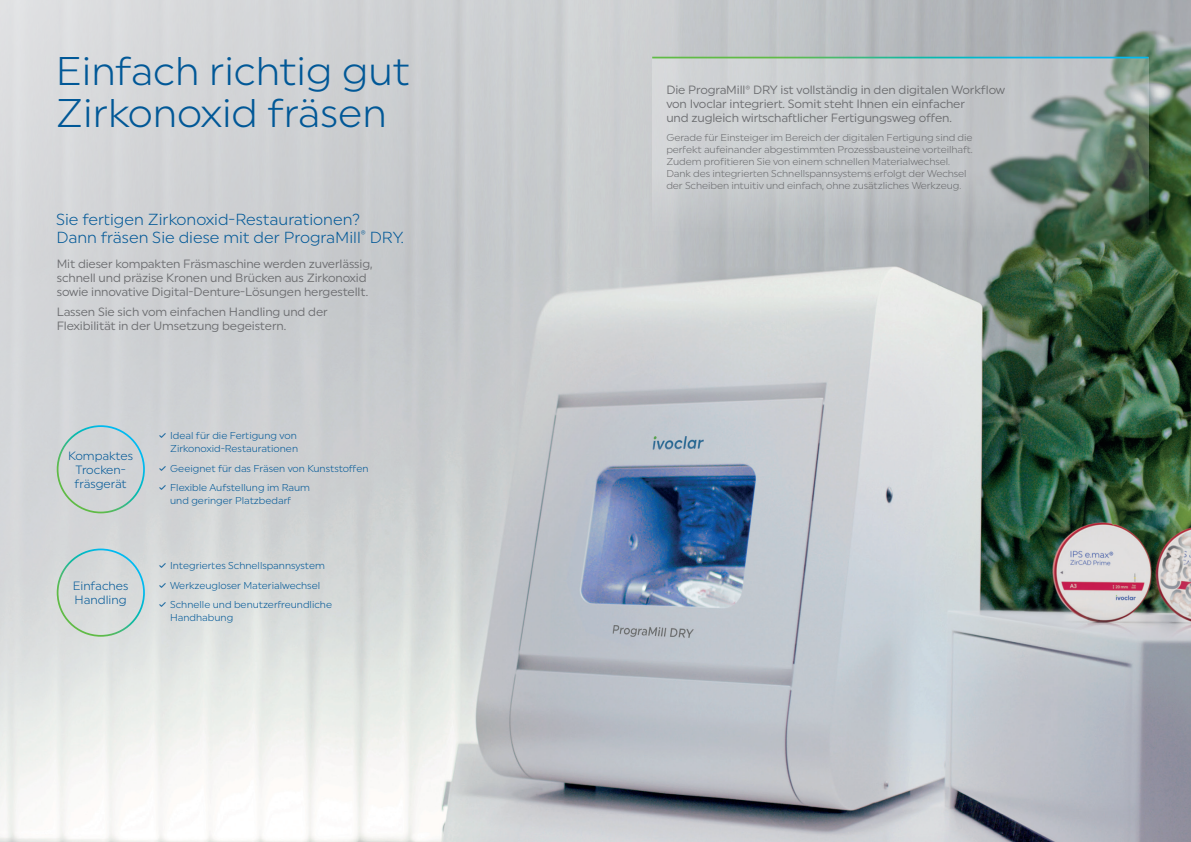
<style>
.page{position:relative;width:1191px;height:842px;background:#fff}
.page>*{position:absolute;margin:0;border:0;box-sizing:border-box;transform-origin:0 0}
.t1{font:40px/42px "Uniform Pro Ivoclar Lgt";color:#015897}
.t2{font:16px/18px "Uniform Pro Ivoclar Lgt";color:#015897}
.t3{font:12px/14px "Uniform Pro Ivoclar";letter-spacing:-.01em;color:#6c6d70}
.t4{font:12px/14px "Uniform Pro Ivoclar Lgt";color:#015897;text-align:center}
.t5{font:10px/12px "Uniform Pro Ivoclar Lgt";letter-spacing:-.01em;color:#6c6d70}
.t6{font:10px/13px "Uniform Pro Ivoclar Lgt";color:#015897}
.s1{font-family:"Uniform Pro Ivoclar";font-weight:500}
</style>
<div class="page">
<img style="left:0;top:0;width:1191px;height:842px">
<svg style="left:652px;top:58px;width:496px;height:184px;background:#b0b8b6"></svg>
<hr style="left:652px;top:57px;width:496px;height:1px;background:#fff">
<div style="left:57px;top:425px;width:88px;height:88px;border:2px solid #fff;border-radius:50%"></div>
<div style="left:57px;top:549px;width:88px;height:88px;border:2px solid #fff;border-radius:50%"></div>
<h1 class="t1" style="left:56px;top:49px;width:355px">Einfach richtig gut<br>Zirkonoxid fräsen</h1>
<h2 class="t2" style="left:56px;top:210px;width:349px">Sie fertigen Zirkonoxid-Restaurationen?<br>Dann fräsen Sie diese mit der PrograMill<sup>®</sup> DRY.</h2>
<p class="t3" style="left:57px;top:257px;width:317px">Mit dieser kompakten Fräsmaschine werden zuverlässig, schnell und präzise Kronen und Brücken aus Zirkonoxid sowie innovative Digital-Denture-Lösungen hergestellt.</p>
<p class="t3" style="left:57px;top:304px;width:272px">Lassen Sie sich vom einfachen Handling und der<br>Flexibilität in der Umsetzung begeistern.</p>
<p class="t4" style="left:68px;top:449px;width:67px">Kompaktes<br>Trocken&shy;fräsgerät</p>
<p class="t4" style="left:73px;top:578px;width:57px;text-align:left">Einfaches<br>Handling</p>
<p class="t6" style="left:159px;top:429px;width:141px;text-align:right"><span class="s1">✓</span> Ideal für die Fertigung von<br>Zirkonoxid-Restaurationen</p>
<p class="t6" style="left:159px;top:461px;width:211px"><span class="s1">✓</span> Geeignet für das Fräsen von Kunststoffen</p>
<p class="t6" style="left:170px;top:481px;width:141px;text-indent:-11px"><span class="s1">✓</span> Flexible Aufstellung im Raum und geringer Platzbedarf</p>
<p class="t6" style="left:159px;top:559px;width:168px"><span class="s1">✓</span> Integriertes Schnellspannsystem</p>
<p class="t6" style="left:159px;top:578px;width:163px"><span class="s1">✓</span> Werkzeugloser Materialwechsel</p>
<p class="t6" style="left:170px;top:598px;width:163px;text-indent:-11px"><span class="s1">✓</span> Schnelle und benutzerfreundliche<br>Handhabung</p>
<p class="t3" style="left:666px;top:83px;width:340px">Die PrograMill<sup>®</sup> DRY ist vollständig in den digitalen Workflow von Ivoclar integriert. Somit steht Ihnen ein einfacher<br>und zugleich wirtschaftlicher Fertigungsweg offen.</p>
<p class="t5" style="left:666px;top:131px;width:308px">Gerade für Einsteiger im Bereich der digitalen Fertigung sind die perfekt aufeinander abgestimmten Prozessbausteine vorteilhaft.<br>Zudem profitieren Sie von einem schnellen Materialwechsel.<br>Dank des integrierten Schnellspannsystems erfolgt der Wechsel der Scheiben intuitiv und einfach, ohne zusätzliches Werkzeug.</p>
</div>
